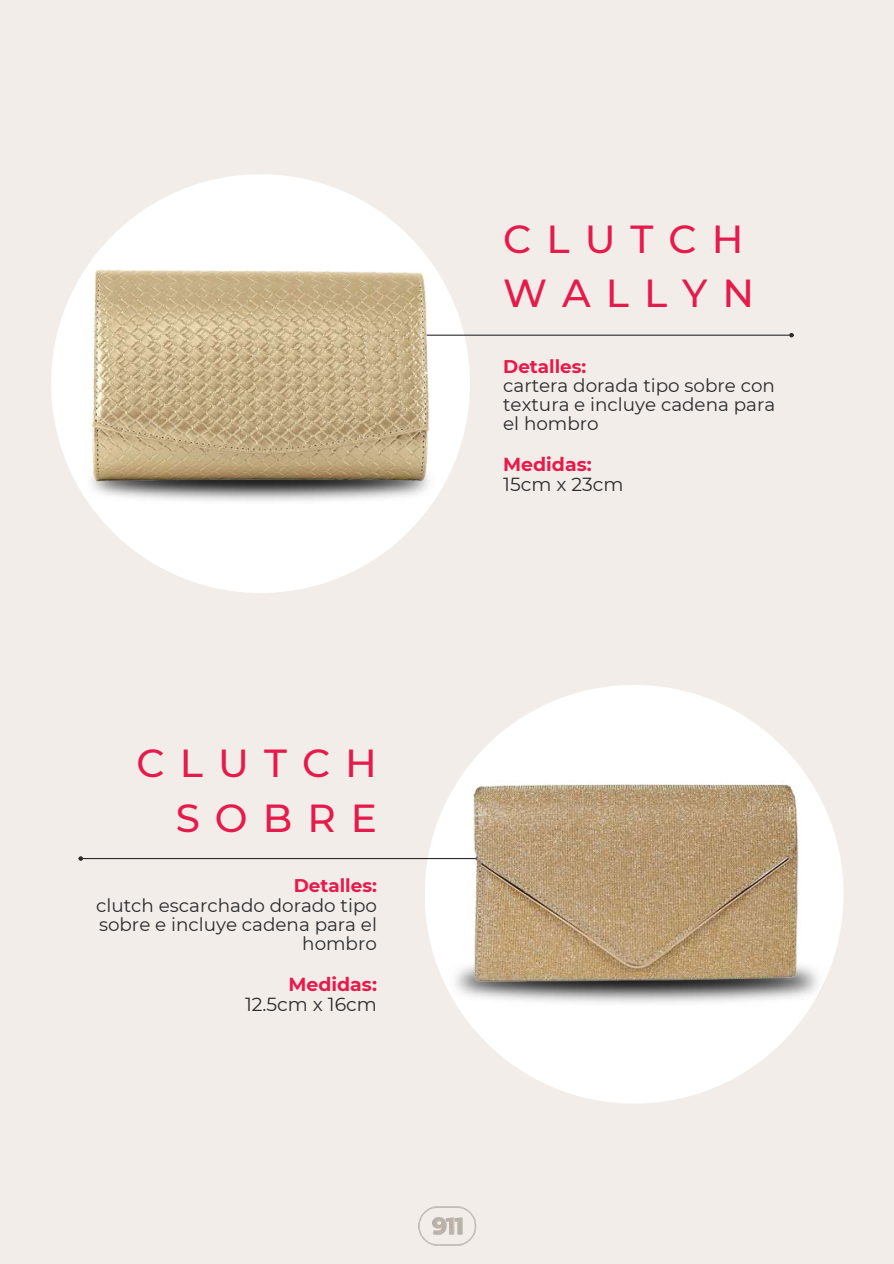
<style>
.page{position:relative;width:894px;height:1264px;background:#fff}
.page>*{position:absolute;margin:0;border:0;box-sizing:border-box;transform-origin:0 0}
.t1{font:500 39px/54px "Montserrat";letter-spacing:.385em;color:#e51b4b}
.t2{font:18.9px "Montserrat";color:#2b2b2d}
.t3{font:700 18.9px "Montserrat";color:#e51b4b}
.t4{font:18.3px/19.2px "Montserrat";color:#2b2b2d;text-align:justify}
.t5{font:700 18.3px "Montserrat";color:#e51b4b}
</style>
<div class="page">
<div style="left:0;top:0;width:893px;height:1263px;background:#f2ede9"></div>
<div style="left:51px;top:174px;width:419px;height:419px;background:#fff;border-radius:50%"></div>
<hr style="left:359px;top:334px;width:430px;height:2px;background:#2b2b2d">
<svg style="left:789px;top:333px;width:4px;height:4px"></svg>
<img style="left:85px;top:476px;width:344px;height:26px">
<img style="left:92px;top:269px;width:337px;height:212px">
<img style="left:418px;top:1206px;width:58px;height:40px">
<div style="left:424px;top:685px;width:419px;height:418px;background:#fff;border-radius:50%"></div>
<hr style="left:83px;top:858px;width:392px;height:1px;background:#2b2b2d">
<svg style="left:78px;top:856px;width:5px;height:4px"></svg>
<img style="left:393px;top:754px;width:451px;height:251px">
<h1 class="t1" style="left:137px;top:736px;width:242px;line-height:54.4px;text-align:right">CLUTCH<br>SOBRE</h1>
<p class="t5" style="left:293px;top:874px;width:85px">Detalles:</p>
<p class="t4" style="left:96px;top:895px;width:282px;text-align:right">clutch escarchado dorado tipo sobre e incluye cadena para el hombro</p>
<p class="t3" style="left:288px;top:972px;width:90px">Medidas:</p>
<p class="t2" style="left:245px;top:992px;width:133px">12.5cm x 16cm</p>
<h1 class="t1" style="left:503px;top:212px;width:252px">CLUTCH<br>WALLYN</h1>
<p class="t5" style="left:503px;top:355px;width:85px">Detalles:</p>
<p class="t4" style="left:503px;top:375px;width:273px">cartera dorada tipo sobre con textura e incluye cadena para el hombro</p>
<p class="t3" style="left:503px;top:452px;width:90px">Medidas:</p>
<p class="t2" style="left:503px;top:472px;width:122px">15cm x 23cm</p>
</div>
